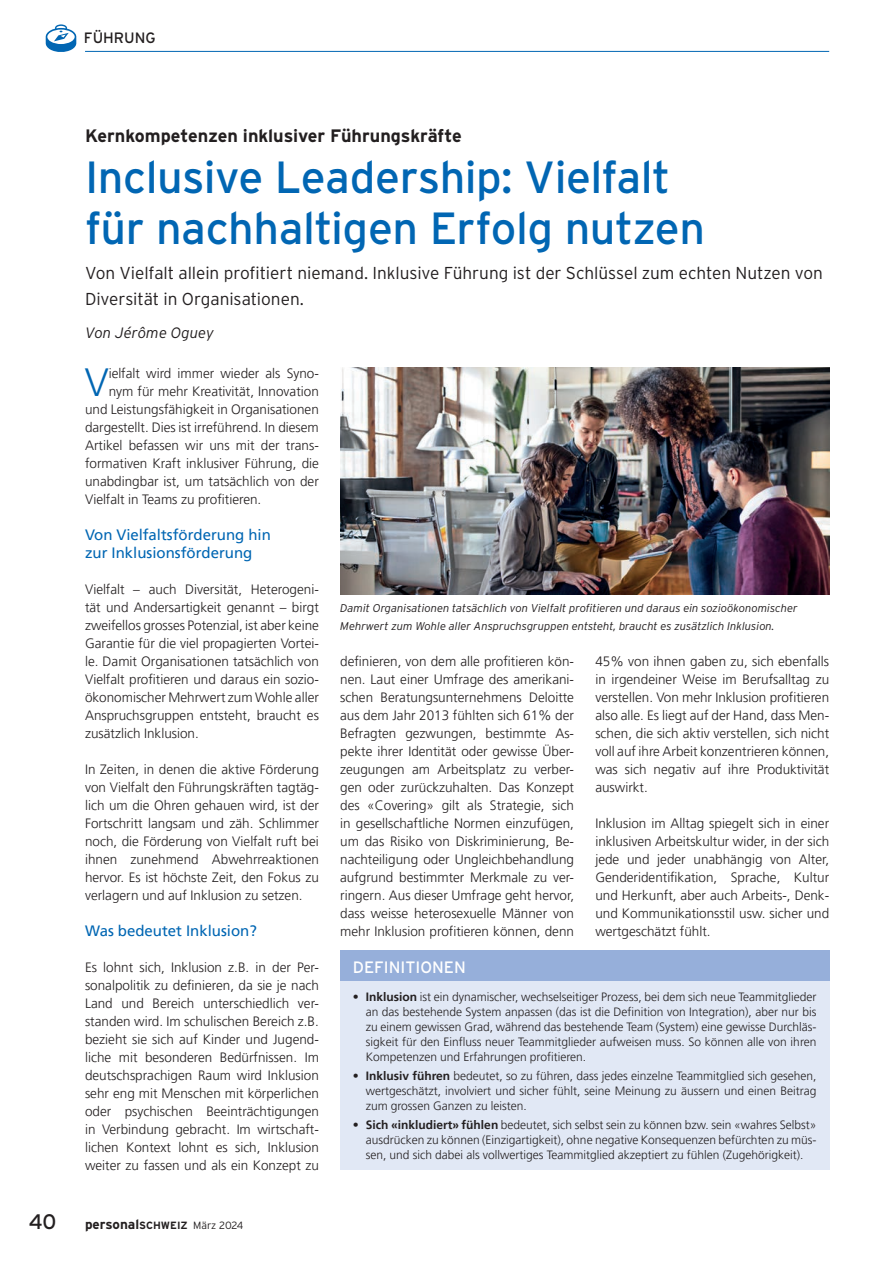
<style>
.page{position:relative;width:893px;height:1263px;background:#fff}
.page>*{position:absolute;margin:0;border:0;box-sizing:border-box;transform-origin:0 0}
.t1{font:45px/51px "Interstate";letter-spacing:-.01em;color:#0166b3}
.t2{font:300 39.3px "Frutiger LT Pro";color:#0166b3}
.t3{font:21px "Interstate";color:#231f20}
.t4{font:700 18px "Interstate";letter-spacing:-.005em;color:#231f20}
.t5{font:300 17.25px/26.2px "Interstate";letter-spacing:-.005em;color:#231f20}
.t6{font:16.5px "Interstate";color:#fff}
.t7{font:15px/18px "Frutiger LT Pro";color:#0166b3}
.t8{font:italic 300 15px "Interstate";letter-spacing:.005em;color:#231f20}
.t9{font:15px "Interstate";color:#231f20}
.t10{font:300 13.5px/18px "Frutiger LT Pro";color:#231f20;text-align:justify}
.t11{font:700 13.5px "Interstate";color:#231f20}
.t12{font:300 12px/15px "Frutiger LT Pro";color:#231f20;text-align:justify}
.t13{font:italic 300 11.25px/18px "Interstate";color:#231f20}
.s1{font-size:10.5px}
.s2{font-weight:300;font-size:10.5px}
.s3{font-weight:700}
</style>
<div class="page">
<hr style="left:85px;top:51px;width:744px;height:1px;background:#0166b3">
<svg style="left:46px;top:24px;width:30px;height:28px"></svg>
<img style="left:340px;top:368px;width:489px;height:226px">
<div style="left:340px;top:981px;width:489px;height:189px;background:#e1e8f5"></div>
<div style="left:340px;top:951px;width:489px;height:30px;background:#96afda"></div>
<p class="t9" style="left:84px;top:28px;width:73px">FÜHRUNG</p>
<h3 class="t4" style="left:85px;top:125px;width:378px">Kernkompetenzen inklusiver Führungskräfte</h3>
<h1 class="t1" style="left:85px;top:151px;width:621px">Inclusive Leadership: Vielfalt für nachhaltigen Erfolg nutzen</h1>
<p class="t5" style="left:85px;top:259px;width:739px">Von Vielfalt allein profitiert niemand. Inklusive Führung ist der Schlüssel zum echten Nutzen von<br>Diversität in Organisationen.</p>
<p class="t8" style="left:85px;top:323px;width:130px">Von Jérôme Oguey</p>
<h2 class="t2" style="left:85px;top:359px;width:26px">V</h2>
<p class="t10" style="left:109px;top:364px;width:212px">ielfalt wird immer wieder als Syno-</p>
<p class="t10" style="left:109px;top:382px;width:212px">nym für mehr Kreativität, Innovation</p>
<p class="t10" style="left:85px;top:400px;width:235px">und Leistungsfähigkeit in Organisationen</p>
<p class="t10" style="left:85px;top:418px;width:235px">dargestellt. Dies ist irreführend. In diesem</p>
<p class="t10" style="left:85px;top:436px;width:235px">Artikel befassen wir uns mit der trans-</p>
<p class="t10" style="left:85px;top:454px;width:235px">formativen Kraft inklusiver Führung, die</p>
<p class="t10" style="left:85px;top:472px;width:235px">unabdingbar ist, um tatsächlich von der</p>
<p class="t10" style="left:85px;top:490px;width:178px">Vielfalt in Teams zu profitieren.</p>
<p class="t7" style="left:85px;top:526px;width:187px">Von Vielfaltsförderung hin zur Inklusionsförderung</p>
<p class="t10" style="left:85px;top:580px;width:235px">Vielfalt – auch Diversität, Heterogeni&shy;tät und Andersartigkeit genannt – birgt zweifellos grosses Potenzial, ist aber keine Garantie für die viel propagierten Vortei&shy;le. Damit Organisationen tatsächlich von Vielfalt profitieren und daraus ein sozio&shy;ökonomischer Mehrwert zum Wohle aller Anspruchsgruppen entsteht, braucht es zusätzlich Inklusion.</p>
<p class="t10" style="left:85px;top:760px;width:235px">In Zeiten, in denen die aktive Förderung von Vielfalt den Führungskräften tagtäg&shy;lich um die Ohren gehauen wird, ist der Fortschritt langsam und zäh. Schlimmer noch, die Förderung von Vielfalt ruft bei ihnen zunehmend Abwehrreaktionen hervor. Es ist höchste Zeit, den Fokus zu verlagern und auf Inklusion zu setzen.</p>
<p class="t7" style="left:85px;top:922px;width:173px">Was bedeutet Inklusion?</p>
<p class="t10" style="left:85px;top:958px;width:235px">Es lohnt sich, Inklusion z.B. in der Per&shy;sonalpolitik zu definieren, da sie je nach Land und Bereich unterschiedlich ver&shy;standen wird. Im schulischen Bereich z.B. bezieht sie sich auf Kinder und Jugend&shy;liche mit besonderen Bedürfnissen. Im deutschsprachigen Raum wird Inklusion sehr eng mit Menschen mit körperlichen oder psychischen Beeinträchtigungen in Verbindung gebracht. Im wirtschaft&shy;lichen Kontext lohnt es sich, Inklusion weiter zu fassen und als ein Konzept zu</p>
<h3 class="t3" style="left:29px;top:1209px;width:29px">40</h3>
<p class="t11" style="left:85px;top:1216px;width:160px">personal<span class="s1">SCHWEIZ</span> <span class="s2">März 2024</span></p>
<p class="t13" style="left:340px;top:599px;width:459px">Damit Organisationen tatsächlich von Vielfalt profitieren und daraus ein sozioökonomischer<br>Mehrwert zum Wohle aller Anspruchsgruppen entsteht, braucht es zusätzlich Inklusion.</p>
<p class="t10" style="left:340px;top:652px;width:235px">definieren, von dem alle profitieren kön&shy;nen. Laut einer Umfrage des amerikani&shy;schen Beratungsunternehmens Deloitte aus dem Jahr 2013 fühlten sich 61% der Befragten gezwungen, bestimmte As&shy;pekte ihrer Identität oder gewisse Über&shy;zeugungen am Arbeitsplatz zu verber&shy;gen oder zurückzuhalten. Das Konzept des «Covering» gilt als Strategie, sich in gesellschaftliche Normen einzufügen, um das Risiko von Diskriminierung, Be&shy;nachteiligung oder Ungleichbehandlung aufgrund bestimmter Merkmale zu ver&shy;ringern. Aus dieser Umfrage geht hervor, dass weisse heterosexuelle Männer von mehr Inklusion profitieren können, denn</p>
<p class="t10" style="left:595px;top:652px;width:235px">45% von ihnen gaben zu, sich ebenfalls in irgendeiner Weise im Berufsalltag zu verstellen. Von mehr Inklusion profitieren also alle. Es liegt auf der Hand, dass Men&shy;schen, die sich aktiv verstellen, sich nicht voll auf ihre Arbeit konzentrieren können, was sich negativ auf ihre Produktivität auswirkt.</p>
<p class="t10" style="left:595px;top:814px;width:235px">Inklusion im Alltag spiegelt sich in einer inklusiven Arbeitskultur wider, in der sich jede und jeder unabhängig von Alter, Genderidentifikation, Sprache, Kultur und Herkunft, aber auch Arbeits-, Denk&shy;und Kommunikationsstil usw. sicher und wertgeschätzt fühlt.</p>
<p class="t6" style="left:353px;top:957px;width:114px">DEFINITIONEN</p>
<p class="t12" style="left:366px;top:989px;width:452px;text-indent:-13px">• <span class="s3">Inklusion</span> ist ein dynamischer, wechselseitiger Prozess, bei dem sich neue Teammitglieder an das bestehende System anpassen (das ist die Definition von Integration), aber nur bis zu einem gewissen Grad, während das bestehende Team (System) eine gewisse Durchläs&shy;sigkeit für den Einfluss neuer Teammitglieder aufweisen muss. So können alle von ihren Kompetenzen und Erfahrungen profitieren.</p>
<p class="t12" style="left:366px;top:1068px;width:452px;text-indent:-13px">• <span class="s3">Inklusiv führen</span> bedeutet, so zu führen, dass jedes einzelne Teammitglied sich gesehen, wertgeschätzt, involviert und sicher fühlt, seine Meinung zu äussern und einen Beitrag zum grossen Ganzen zu leisten.</p>
<p class="t12" style="left:366px;top:1118px;width:452px;text-indent:-13px">• <span class="s3">Sich «inkludiert» fühlen</span> bedeutet, sich selbst sein zu können bzw. sein «wahres Selbst» ausdrücken zu können (Einzigartigkeit), ohne negative Konsequenzen befürchten zu müs&shy;sen, und sich dabei als vollwertiges Teammitglied akzeptiert zu fühlen (Zugehörigkeit).</p>
</div>
